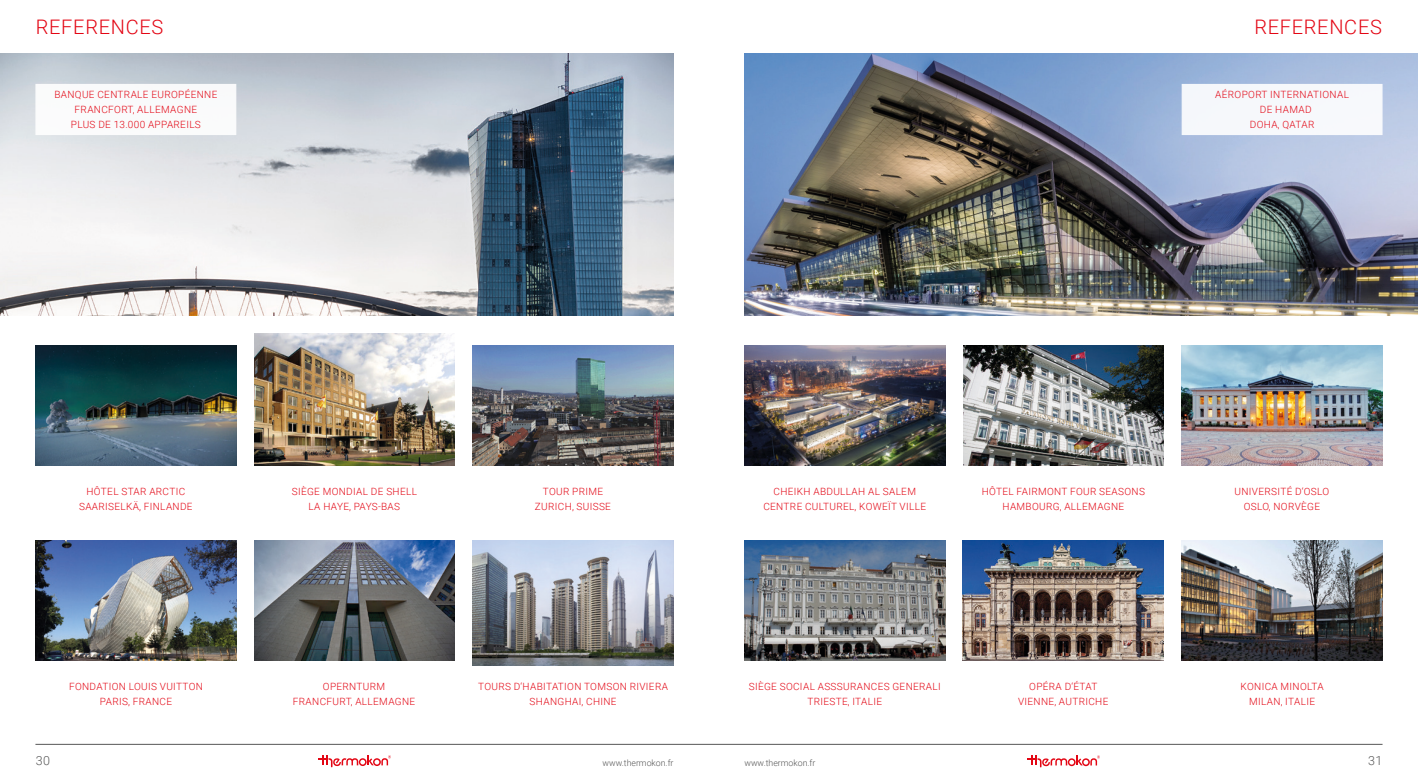
<style>
.page{position:relative;width:1418px;height:780px;background:#fff}
.page>*{position:absolute;margin:0;border:0;box-sizing:border-box;transform-origin:0 0}
.t1{font:300 20px "Roboto";letter-spacing:.035em;color:#e30614}
.t2{font:300 12.5px "Roboto";color:#575757}
.t3{font:300 10px/15px "Roboto";letter-spacing:.035em;color:#e30614;text-align:center}
.t4{font:300 8.75px "Roboto";color:#575757}
</style>
<div class="page">
<hr style="left:35px;top:744px;width:1347px;height:1px;background:#575757">
<svg style="left:1027px;top:755px;width:72px;height:12px"></svg>
<svg style="left:318px;top:755px;width:73px;height:12px"></svg>
<img style="left:744px;top:540px;width:201px;height:120px">
<img style="left:1181px;top:345px;width:201px;height:120px">
<img style="left:0;top:53px;width:673px;height:262px">
<img style="left:472px;top:345px;width:201px;height:120px">
<img style="left:35px;top:540px;width:201px;height:120px">
<img style="left:472px;top:540px;width:201px;height:125px">
<img style="left:744px;top:53px;width:673px;height:262px">
<img style="left:35px;top:345px;width:201px;height:120px">
<img style="left:963px;top:345px;width:200px;height:120px">
<img style="left:962px;top:540px;width:201px;height:120px">
<img style="left:254px;top:540px;width:201px;height:120px">
<div style="left:35px;top:84px;width:201px;height:51px;background:#fff"></div>
<img style="left:254px;top:334px;width:201px;height:131px">
<img style="left:744px;top:345px;width:201px;height:120px">
<img style="left:1181px;top:540px;width:201px;height:120px">
<div style="left:1181px;top:84px;width:201px;height:51px;background:#f6f8fb"></div>
<p class="t1" style="left:36px;top:13px;width:129px">REFERENCES</p>
<p class="t1" style="left:1254px;top:13px;width:129px">REFERENCES</p>
<p class="t3" style="left:54px;top:87px;width:164px">BANQUE CENTRALE EUROPÉENNE</p>
<p class="t3" style="left:71px;top:102px;width:131px">FRANCFORT, ALLEMAGNE<br>PLUS DE 13.000 APPAREILS</p>
<p class="t3" style="left:1259px;top:87px;width:91px;text-align:left;text-indent:-45px">AÉROPORT INTERNATIONAL<br>DE HAMAD</p>
<p class="t3" style="left:1249px;top:117px;width:66px">DOHA, QATAR</p>
<p class="t3" style="left:87px;top:484px;width:100px">HÔTEL STAR ARCTIC</p>
<p class="t3" style="left:79px;top:499px;width:115px">SAARISELKÄ, FINLANDE</p>
<p class="t3" style="left:69px;top:679px;width:135px">FONDATION LOUIS VUITTON<br>PARIS, FRANCE</p>
<p class="t3" style="left:292px;top:484px;width:127px">SIÈGE MONDIAL DE SHELL</p>
<p class="t3" style="left:308px;top:499px;width:93px">LA HAYE, PAYS-BAS</p>
<p class="t3" style="left:543px;top:484px;width:62px">TOUR PRIME</p>
<p class="t3" style="left:535px;top:499px;width:78px">ZURICH, SUISSE</p>
<p class="t3" style="left:293px;top:679px;width:124px">OPERNTURM<br>FRANCFURT, ALLEMAGNE</p>
<p class="t3" style="left:478px;top:679px;width:191px">TOURS D‘HABITATION TOMSON RIVIERA</p>
<p class="t3" style="left:529px;top:694px;width:88px">SHANGHAI, CHINE</p>
<p class="t3" style="left:773px;top:484px;width:144px">CHEIKH ABDULLAH AL SALEM</p>
<p class="t3" style="left:763px;top:499px;width:164px">CENTRE CULTUREL, KOWEÏT VILLE</p>
<p class="t3" style="left:981px;top:484px;width:165px">HÔTEL FAIRMONT FOUR SEASONS</p>
<p class="t3" style="left:1002px;top:499px;width:123px">HAMBOURG, ALLEMAGNE</p>
<p class="t3" style="left:748px;top:679px;width:193px">SIÈGE SOCIAL ASSSURANCES GENERALI</p>
<p class="t3" style="left:807px;top:694px;width:76px">TRIESTE, ITALIE</p>
<p class="t3" style="left:1029px;top:679px;width:70px">OPÉRA D‘ÉTAT</p>
<p class="t3" style="left:1018px;top:694px;width:92px">VIENNE, AUTRICHE</p>
<p class="t3" style="left:1234px;top:484px;width:96px">UNIVERSITÉ D‘OSLO</p>
<p class="t3" style="left:1243px;top:499px;width:78px">OSLO, NORVÈGE</p>
<p class="t3" style="left:1240px;top:679px;width:85px">KONICA MINOLTA</p>
<p class="t3" style="left:1249px;top:694px;width:67px">MILAN, ITALIE</p>
<p class="t2" style="left:36px;top:752px;width:16px">30</p>
<p class="t4" style="left:602px;top:756px;width:72px">www.thermokon.fr</p>
<p class="t4" style="left:744px;top:756px;width:72px">www.thermokon.fr</p>
<p class="t2" style="left:1367px;top:752px;width:16px">31</p>
</div>
